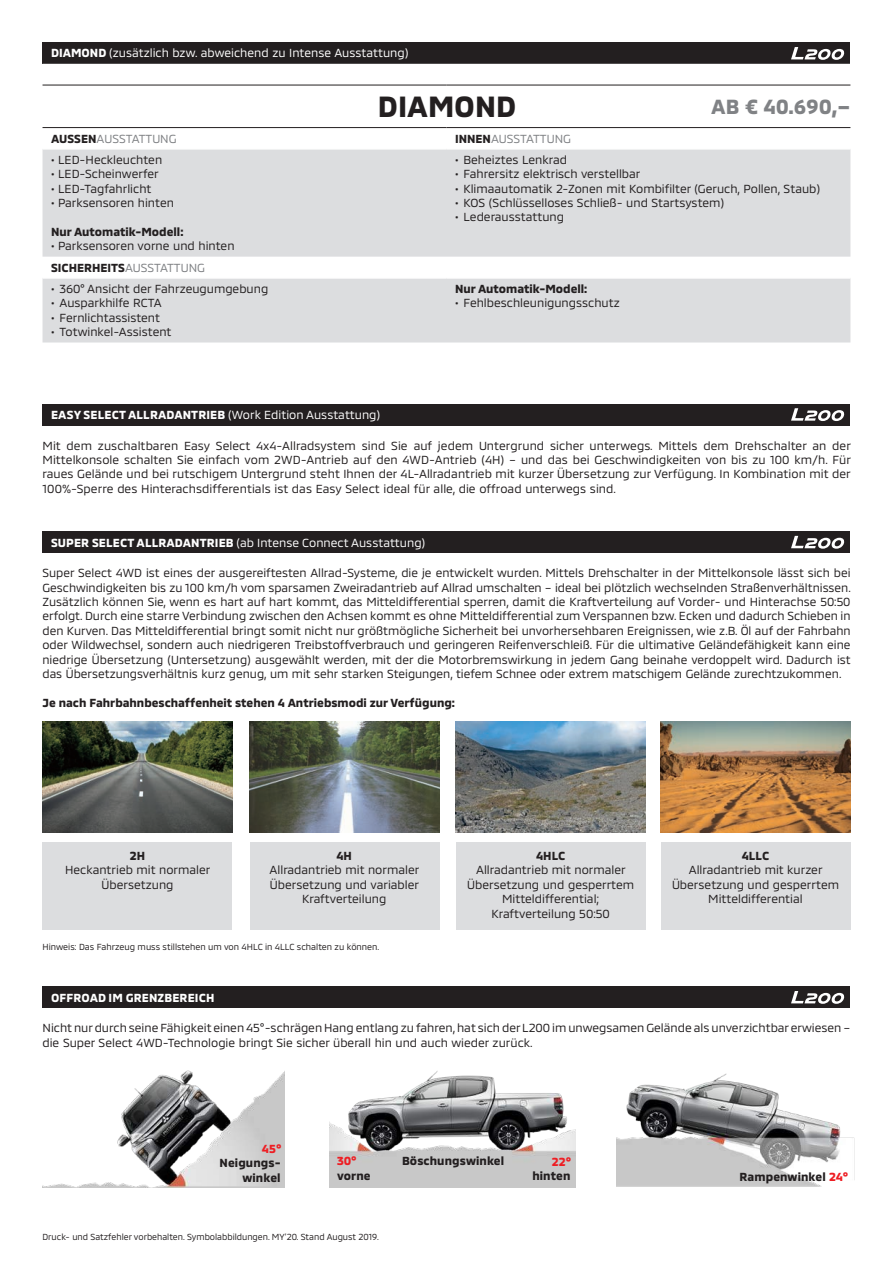
<style>
.page{position:relative;width:893px;height:1263px;background:#fff}
.page>*{position:absolute;margin:0;border:0;box-sizing:border-box;transform-origin:0 0}
.t1{font:900 30px "MMC Trial 1";color:#231f20}
.t2{font:900 21px "MMC Trial 1";color:#808285}
.t3{font:12px/14.4px "MMC Trial 1";color:#231f20;text-align:center}
.t4{font:900 12px/14.4px "MMC Trial 1";color:#231f20;text-align:right}
.t5{font:12px "MMC Trial 1";color:#fff}
.t6{font:12px "MMC Trial 1";color:#808285}
.t7{font:900 12px "MMC Trial 1";letter-spacing:.01em;color:#fff}
.t8{font:900 12px "MMC Trial 1";color:#ee1d23}
.t9{font:9px "MMC Trial 1";color:#231f20}
.s1{font-weight:900}
.s2{font-weight:900;color:#231f20}
.s3{font-weight:400;color:#808285}
.s4{color:#ee1d23}
</style>
<div class="page">
<img style="left:330px;top:1071px;width:246px;height:116px">
<img style="left:43px;top:1070px;width:242px;height:117px">
<div style="left:43px;top:43px;width:807px;height:21px;background:#231f20"></div>
<svg style="left:43px;top:84px;width:807px;height:45px"></svg>
<svg style="left:43px;top:150px;width:807px;height:192px;background:#dfe0e2"></svg>
<hr style="left:446px;top:277px;width:404px;height:2px;background:#fff">
<hr style="left:43px;top:277px;width:403px;height:2px;background:#fff">
<hr style="left:43px;top:85px;width:403px;height:1px;background:#231f20">
<hr style="left:446px;top:85px;width:404px;height:1px;background:#231f20">
<hr style="left:43px;top:127px;width:403px;height:1px;background:#231f20">
<hr style="left:446px;top:127px;width:404px;height:1px;background:#231f20">
<svg style="left:791px;top:47px;width:53px;height:13px"></svg>
<div style="left:43px;top:531px;width:807px;height:22px;background:#231f20"></div>
<img style="left:43px;top:722px;width:189px;height:111px">
<svg style="left:791px;top:536px;width:53px;height:13px"></svg>
<div style="left:43px;top:404px;width:807px;height:21px;background:#231f20"></div>
<svg style="left:791px;top:408px;width:53px;height:13px"></svg>
<img style="left:249px;top:722px;width:190px;height:111px">
<div style="left:43px;top:842px;width:189px;height:87px;background:#dcdddf"></div>
<img style="left:660px;top:722px;width:190px;height:111px">
<img style="left:456px;top:722px;width:190px;height:111px">
<div style="left:250px;top:842px;width:190px;height:87px;background:#dcdddf"></div>
<div style="left:456px;top:842px;width:190px;height:87px;background:#dcdddf"></div>
<div style="left:660px;top:842px;width:190px;height:87px;background:#dcdddf"></div>
<div style="left:43px;top:986px;width:807px;height:22px;background:#231f20"></div>
<svg style="left:791px;top:991px;width:53px;height:13px"></svg>
<img style="left:617px;top:1073px;width:238px;height:114px">
<p class="t5" style="left:51px;top:46px;width:359px"><span class="s1">DIAMOND</span> (zusätzlich bzw. abweichend zu Intense Ausstattung)</p>
<h1 class="t1" style="left:378px;top:89px;width:140px">DIAMOND</h1>
<p class="t6" style="left:51px;top:131px;width:127px"><span class="s2">AUSSEN</span>AUSSTATTUNG</p>
<p class="t6" style="left:455px;top:131px;width:118px"><span class="s2">INNEN</span>AUSSTATTUNG</p>
<p class="t3" style="left:51px;top:152px;width:113px">• LED-Heckleuchten</p>
<p class="t3" style="left:51px;top:167px;width:109px">• LED-Scheinwerfer</p>
<p class="t3" style="left:51px;top:181px;width:102px">• LED-Tagfahrlicht</p>
<p class="t3" style="left:51px;top:195px;width:124px">• Parksensoren hinten</p>
<p class="t4" style="left:51px;top:224px;width:134px">Nur Automatik-Modell:</p>
<p class="t3" style="left:51px;top:239px;width:185px">• Parksensoren vorne und hinten</p>
<h2 class="t2" style="left:711px;top:94px;width:141px">AB € 40.690,–</h2>
<p class="t3" style="left:455px;top:152px;width:113px">• Beheiztes Lenkrad</p>
<p class="t3" style="left:455px;top:167px;width:187px">• Fahrersitz elektrisch verstellbar</p>
<p class="t3" style="left:455px;top:181px;width:367px">• Klimaautomatik 2-Zonen mit Kombifilter (Geruch, Pollen, Staub)</p>
<p class="t3" style="left:455px;top:195px;width:271px">• KOS (Schlüsselloses Schließ- und Startsystem)</p>
<p class="t3" style="left:455px;top:210px;width:111px">• Lederausstattung</p>
<p class="t4" style="left:51px;top:260px;width:155px">SICHERHEITS<span class="s3">AUSSTATTUNG</span></p>
<p class="t3" style="left:51px;top:281px;width:219px">• 360° Ansicht der Fahrzeugumgebung</p>
<p class="t3" style="left:51px;top:296px;width:112px">• Ausparkhilfe RCTA</p>
<p class="t3" style="left:51px;top:310px;width:111px">• Fernlichtassistent</p>
<p class="t3" style="left:51px;top:324px;width:122px">• Totwinkel-Assistent</p>
<p class="t4" style="left:455px;top:281px;width:134px">Nur Automatik-Modell:</p>
<p class="t3" style="left:455px;top:296px;width:166px">• Fehlbeschleunigungsschutz</p>
<p class="t5" style="left:51px;top:407px;width:331px"><span class="s1">EASY SELECT ALLRADANTRIEB</span> (Work Edition Ausstattung)</p>
<p class="t3" style="left:43px;top:438px;width:810px;text-align:justify">Mit dem zuschaltbaren Easy Select 4x4-Allradsystem sind Sie auf jedem Untergrund sicher unterwegs. Mittels dem Drehschalter an der Mittelkonsole schalten Sie einfach vom 2WD-Antrieb auf den 4WD-Antrieb (4H) – und das bei Geschwindigkeiten von bis zu 100 km/h. Für raues Gelände und bei rutschigem Untergrund steht Ihnen der 4L-Allradantrieb mit kurzer Übersetzung zur Verfügung. In Kombination mit der 100%-Sperre des Hinterachsdifferentials ist das Easy Select ideal für alle, die offroad unterwegs sind.</p>
<p class="t5" style="left:51px;top:535px;width:376px"><span class="s1">SUPER SELECT ALLRADANTRIEB</span> (ab Intense Connect Ausstattung)</p>
<p class="t3" style="left:43px;top:565px;width:810px;text-align:justify">Super Select 4WD ist eines der ausgereiftesten Allrad-Systeme, die je entwickelt wurden. Mittels Drehschalter in der Mittelkonsole lässt sich bei Geschwindigkeiten bis zu 100 km/h vom sparsamen Zweiradantrieb auf Allrad umschalten – ideal bei plötzlich wechselnden Straßenverhältnissen.<br>Zusätzlich können Sie, wenn es hart auf hart kommt, das Mitteldifferential sperren, damit die Kraftverteilung auf Vorder- und Hinterachse 50:50 erfolgt. Durch eine starre Verbindung zwischen den Achsen kommt es ohne Mitteldifferential zum Verspannen bzw. Ecken und dadurch Schieben in den Kurven. Das Mitteldifferential bringt somit nicht nur größtmögliche Sicherheit bei unvorhersehbaren Ereignissen, wie z.B. Öl auf der Fahrbahn oder Wildwechsel, sondern auch niedrigeren Treibstoffverbrauch und geringeren Reifenverschleiß. Für die ultimative Geländefähigkeit kann eine niedrige Übersetzung (Untersetzung) ausgewählt werden, mit der die Motorbremswirkung in jedem Gang beinahe verdoppelt wird. Dadurch ist das Übersetzungsverhältnis kurz genug, um mit sehr starken Steigungen, tiefem Schnee oder extrem matschigem Gelände zurechtzukommen.</p>
<p class="t4" style="left:43px;top:695px;width:414px">Je nach Fahrbahnbeschaffenheit stehen 4 Antriebsmodi zur Verfügung:</p>
<p class="t4" style="left:130px;top:848px;width:17px">2H</p>
<p class="t3" style="left:65px;top:863px;width:147px">Heckantrieb mit normaler<br>Übersetzung</p>
<p class="t4" style="left:336px;top:848px;width:17px">4H</p>
<p class="t3" style="left:270px;top:863px;width:151px">Allradantrieb mit normaler<br>Übersetzung und variabler<br>Kraftverteilung</p>
<p class="t9" style="left:43px;top:942px;width:338px">Hinweis: Das Fahrzeug muss stillstehen um von 4HLC in 4LLC schalten zu können.</p>
<p class="t4" style="left:536px;top:848px;width:31px">4HLC</p>
<p class="t3" style="left:467px;top:863px;width:169px">Allradantrieb mit normaler<br>Übersetzung und gesperrtem<br>Mitteldifferential;<br>Kraftverteilung 50:50</p>
<p class="t4" style="left:742px;top:848px;width:29px">4LLC</p>
<p class="t3" style="left:672px;top:862px;width:169px">Allradantrieb mit kurzer<br>Übersetzung und gesperrtem<br>Mitteldifferential</p>
<p class="t7" style="left:51px;top:990px;width:165px">OFFROAD IM GRENZBEREICH</p>
<p class="t3" style="left:43px;top:1020px;width:809px;text-align:left">Nicht nur durch seine Fähigkeit einen 45°-schrägen Hang entlang zu fahren, hat sich der L200 im unwegsamen Gelände als unverzichtbar erwiesen – die Super Select 4WD-Technologie bringt Sie sicher überall hin und auch wieder zurück.</p>
<p class="t8" style="left:262px;top:1141px;width:21px">45°</p>
<p class="t4" style="left:220px;top:1155px;width:63px">Neigungs&shy;winkel</p>
<p class="t8" style="left:337px;top:1154px;width:21px">30°</p>
<p class="t4" style="left:337px;top:1168px;width:35px">vorne</p>
<p class="t9" style="left:43px;top:1231px;width:338px">Druck- und Satzfehler vorbehalten. Symbolabbildungen. MY’20. Stand August 2019.</p>
<p class="t4" style="left:402px;top:1153px;width:104px">Böschungswinkel</p>
<p class="t8" style="left:552px;top:1154px;width:21px">22°</p>
<p class="t4" style="left:532px;top:1168px;width:40px">hinten</p>
<p class="t4" style="left:739px;top:1169px;width:110px">Rampenwinkel <span class="s4">24°</span></p>
</div>
